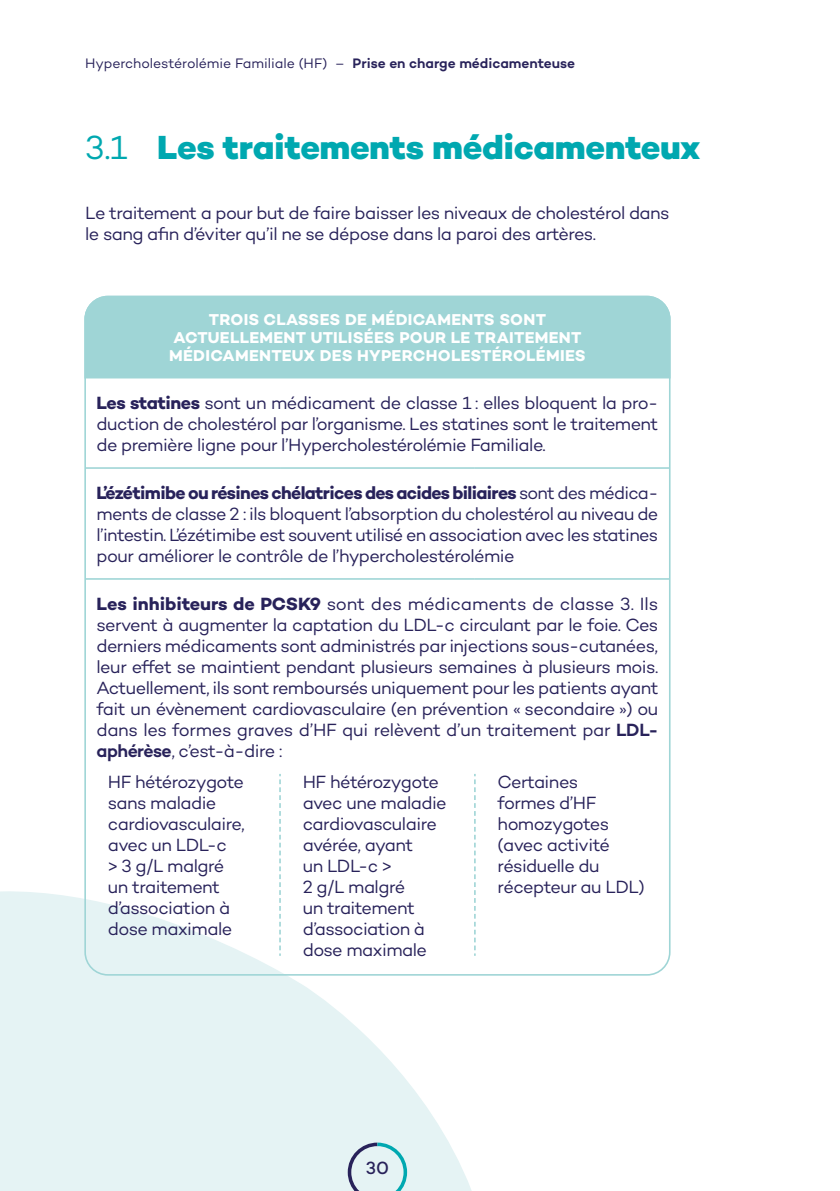
<style>
.page{position:relative;width:840px;height:1191px;background:#fff}
.page>*{position:absolute;margin:0;border:0;box-sizing:border-box;transform-origin:0 0}
.t1{font:800 34px "Campton";letter-spacing:-.01em;color:#00a8b0}
.t2{font:18px/21px "Campton";letter-spacing:-.03em;color:#28225a}
.t3{font:500 18px "Campton";color:#28225a}
.t4{font:700 16px/18px "Campton";letter-spacing:.02em;color:#fff;text-align:center}
.t5{font:14px "Campton";letter-spacing:-.005em;color:#28225a}
.s1{font-weight:600}
.s2{font-weight:400}
.s3{font-weight:700}
</style>
<div class="page">
<svg style="left:0;top:838px;width:630px;height:353px"></svg>
<svg style="left:346px;top:1140px;width:62px;height:51px;background:#c6dee3"></svg>
<div style="left:84px;top:295px;width:587px;height:84px;background:#9fd5d6"></div>
<hr style="left:85px;top:467px;width:195px;height:2px;background:#9fd5d6">
<hr style="left:280px;top:467px;width:194px;height:2px;background:#9fd5d6">
<hr style="left:474px;top:467px;width:195px;height:2px;background:#9fd5d6">
<hr style="left:85px;top:578px;width:195px;height:2px;background:#9fd5d6">
<hr style="left:280px;top:578px;width:194px;height:2px;background:#9fd5d6">
<hr style="left:474px;top:578px;width:195px;height:2px;background:#9fd5d6">
<svg style="left:279px;top:774px;width:2px;height:181px"></svg>
<svg style="left:474px;top:774px;width:1px;height:181px"></svg>
<p class="t5" style="left:85px;top:55px;width:491px">Hypercholestérolémie Familiale (HF) – <span class="s1">Prise en charge médicamenteuse</span></p>
<h1 class="t1" style="left:85px;top:126px;width:616px"><span class="s2">3.1</span> Les traitements médicamenteux</h1>
<p class="t2" style="left:85px;top:202px;width:585px">Le traitement a pour but de faire baisser les niveaux de cholestérol dans le sang afin d’éviter qu’il ne se dépose dans la paroi des artères.</p>
<p class="t4" style="left:169px;top:310px;width:418px">TROIS CLASSES DE MÉDICAMENTS SONT<br>ACTUELLEMENT UTILISÉES POUR LE TRAITEMENT<br>MÉDICAMENTEUX DES HYPERCHOLESTÉROLÉMIES</p>
<p class="t2" style="left:96px;top:392px;width:563px;text-align:justify"><span class="s3">Les statines</span> sont un médicament de classe 1 : elles bloquent la pro&shy;duction de cholestérol par l’organisme. Les statines sont le traitement de première ligne pour l’Hypercholestérolémie Familiale.</p>
<p class="t2" style="left:96px;top:482px;width:563px;text-align:justify"><span class="s3">L’ézétimibe ou résines chélatrices des acides biliaires</span> sont des médica&shy;ments de classe 2 : ils bloquent l’absorption du cholestérol au niveau de l’intestin. L’ézétimibe est souvent utilisé en association avec les statines pour améliorer le contrôle de l’hypercholestérolémie</p>
<p class="t2" style="left:96px;top:593px;width:563px;text-align:justify"><span class="s3">Les inhibiteurs de PCSK9</span> sont des médicaments de classe 3. Ils servent à augmenter la captation du LDL-c circulant par le foie. Ces derniers médicaments sont administrés par injections sous-cutanées, leur effet se maintient pendant plusieurs semaines à plusieurs mois.<br>Actuellement, ils sont remboursés uniquement pour les patients ayant fait un évènement cardiovasculaire (en prévention « secondaire ») ou dans les formes graves d’HF qui relèvent d’un traitement par <span class="s1">LDL&shy;aphérèse</span>, c’est-à-dire :</p>
<p class="t2" style="left:108px;top:770px;width:138px">HF hétérozygote sans maladie cardiovasculaire, avec un LDL-c<br>&gt; 3 g/L malgré un traitement d’association à dose maximale</p>
<p class="t2" style="left:302px;top:771px;width:145px">HF hétérozygote avec une maladie cardiovasculaire avérée, ayant<br>un LDL-c &gt;<br>2 g/L malgré<br>un traitement d’association à dose maximale</p>
<p class="t2" style="left:497px;top:771px;width:148px">Certaines<br>formes d’HF homozygotes (avec activité résiduelle du récepteur au LDL)</p>
<p class="t3" style="left:365px;top:1156px;width:25px">30</p>
</div>
